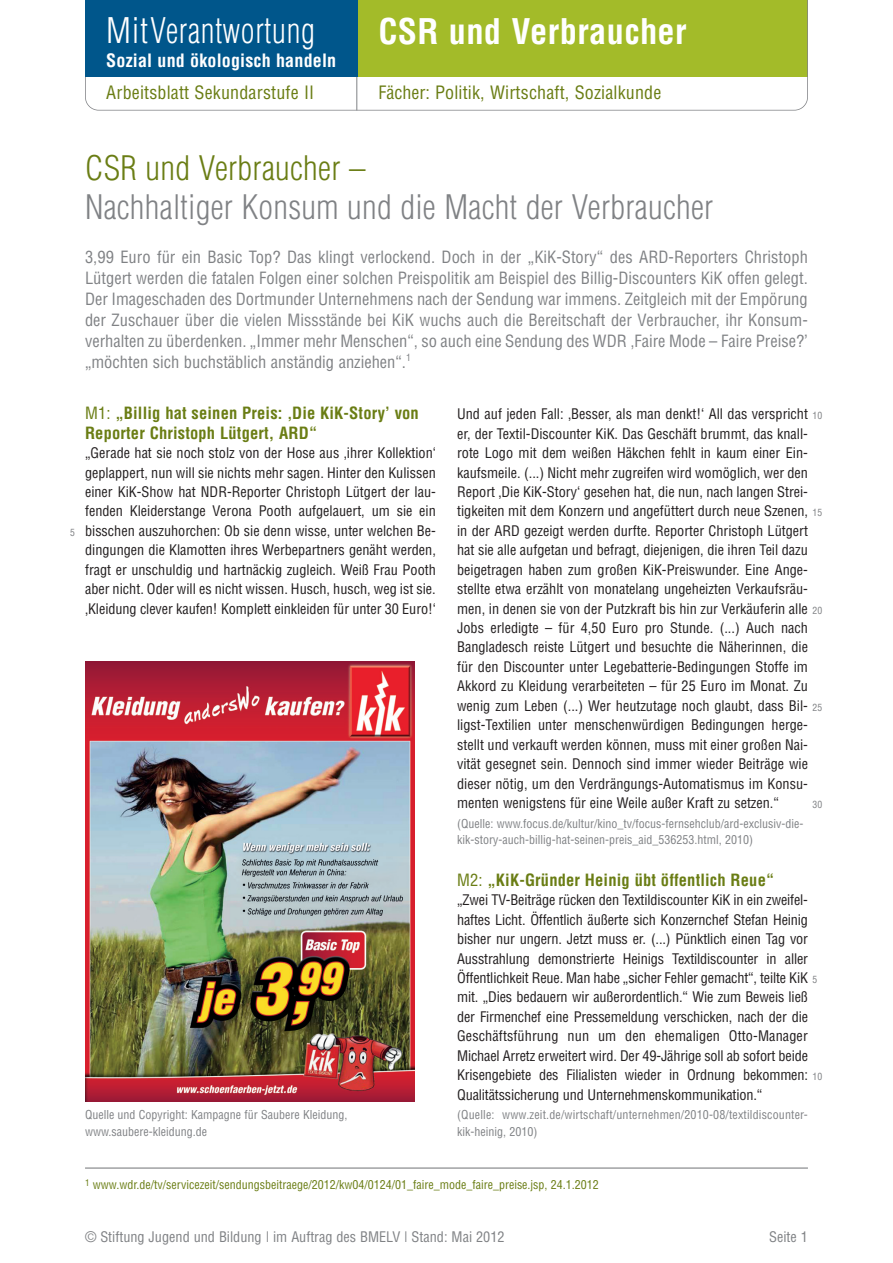
<style>
.page{position:relative;width:893px;height:1263px;background:#fff}
.page>*{position:absolute;margin:0;border:0;box-sizing:border-box;transform-origin:0 0}
.t1{font:700 condensed 34.5px "Helvetica LT";letter-spacing:.01em;color:#fff}
.t2{font:300 condensed 34.5px "Helvetica LT";letter-spacing:.02em;color:#fff}
.t3{font:300 condensed 33px "Helvetica LT";letter-spacing:.01em;color:#808285}
.t4{font:300 condensed 33px "Helvetica LT";letter-spacing:.01em;color:#6a7d14}
.t5{font:condensed 18px "Helvetica LT";letter-spacing:.01em;color:#6a7d14}
.t6{font:700 condensed 18px "Helvetica LT";letter-spacing:.01em;color:#fff}
.t7{font:condensed 16.5px/21px "Helvetica LT";color:#808285;text-align:justify}
.t8{font:700 condensed 16.5px/19.5px "Helvetica LT";letter-spacing:.01em;color:#6a7d14}
.t9{font:condensed 14.25px/19.5px "Helvetica";letter-spacing:-.005em;color:#231f20;text-align:justify}
.t10{font:condensed 14.25px "Helvetica";color:#808285}
.t11{font:condensed 12px/16.5px "Helvetica";color:#808285}
.t12{font:condensed 12px "Helvetica";color:#6a7d14}
.t13{font:condensed 9.75px "Helvetica LT";letter-spacing:.01em;color:#808285}
.s1{font-weight:400}
</style>
<div class="page">
<svg style="left:85px;top:0;width:723px;height:111px"></svg>
<div style="left:85px;top:0;width:272px;height:77px;background:#00568b"></div>
<hr style="left:85px;top:1167px;width:723px;height:1px;background:#808285">
<img style="left:85px;top:662px;width:330px;height:439px">
<h1 class="t2" style="left:106px;top:17px;width:210px">MitVerantwortung</h1>
<p class="t6" style="left:106px;top:50px;width:231px">Sozial und ökologisch handeln</p>
<p class="t5" style="left:106px;top:82px;width:209px">Arbeitsblatt Sekundarstufe II</p>
<h1 class="t1" style="left:378px;top:12px;width:310px">CSR und Verbraucher</h1>
<p class="t5" style="left:378px;top:82px;width:285px">Fächer: Politik, Wirtschaft, Sozialkunde</p>
<h2 class="t4" style="left:85px;top:155px;width:282px">CSR und Verbraucher –</h2>
<h2 class="t3" style="left:85px;top:194px;width:630px">Nachhaltiger Konsum und die Macht der Verbraucher</h2>
<p class="t7" style="left:85px;top:247px;width:724px">3,99 Euro für ein Basic Top? Das klingt verlockend. Doch in der „KiK-Story“ des ARD-Reporters Christoph Lütgert werden die fatalen Folgen einer solchen Preispolitik am Beispiel des Billig-Discounters KiK offen gelegt.<br>Der Imageschaden des Dortmunder Unternehmens nach der Sendung war immens. Zeitgleich mit der Empörung der Zuschauer über die vielen Missstände bei KiK wuchs auch die Bereitschaft der Verbraucher, ihr Kon sum - verhalten zu überdenken. „Immer mehr Menschen“, so auch eine Sendung des WDR ,Faire Mode – Faire Preise?’ „möchten sich buchstäblich anständig anziehen“.</p>
<p class="t13" style="left:406px;top:351px;width:6px">1</p>
<p class="t13" style="left:70px;top:527px;width:6px">5</p>
<p class="t8" style="left:85px;top:404px;width:335px"><span class="s1">M1:</span> „Billig hat seinen Preis: ‚Die KiK-Story’ von<br>Reporter Christoph Lütgert, ARD“</p>
<p class="t9" style="left:85px;top:443px;width:352px">„Gerade hat sie noch stolz von der Hose aus ‚ihrer Kollektion‘ geplappert, nun will sie nichts mehr sagen. Hinter den Kulissen einer KiK-Show hat NDR-Reporter Christoph Lütgert der lau - fen den Kleiderstange Verona Pooth aufgelauert, um sie ein bisschen auszuhorchen: Ob sie denn wisse, unter welchen Be - dingungen die Klamotten ihres Werbepartners genäht werden, fragt er unschuldig und hartnäckig zugleich. Weiß Frau Pooth aber nicht. Oder will es nicht wissen. Husch, husch, weg ist sie. ‚Kleidung clever kaufen! Komplett einkleiden für unter 30 Euro!‘</p>
<p class="t11" style="left:85px;top:1107px;width:264px">Quelle und Copyright: Kampagne für Saubere Kleidung, www.saubere-kleidung.de</p>
<p class="t9" style="left:457px;top:404px;width:352px">Und auf jeden Fall: ‚Besser, als man denkt!‘ All das verspricht er, der Textil-Discounter KiK. Das Geschäft brummt, das knall&shy;rote Logo mit dem weißen Häkchen fehlt in kaum einer Ein - kaufsmeile. (...) Nicht mehr zugreifen wird womöglich, wer den Report ‚Die KiK-Story‘ gesehen hat, die nun, nach langen Strei - tigkeiten mit dem Konzern und angefüttert durch neue Szenen, in der ARD gezeigt werden durfte. Reporter Christoph Lütgert hat sie alle aufgetan und befragt, diejenigen, die ihren Teil dazu beigetragen haben zum großen KiK-Preiswunder. Eine Ange - stellte etwa erzählt von monatelang ungeheizten Verkaufs räu - men, in denen sie von der Putzkraft bis hin zur Verkäuferin alle Jobs erledigte – für 4,50 Euro pro Stunde. (...) Auch nach Bangladesch reiste Lütgert und besuchte die Näherinnen, die für den Discounter unter Legebatterie-Bedingungen Stoffe im Akkord zu Kleidung verarbeiteten – für 25 Euro im Monat. Zu wenig zum Leben (...) Wer heutzutage noch glaubt, dass Bil - ligst-Textilien unter menschenwürdigen Bedingungen herge&shy;stellt und verkauft werden können, muss mit einer großen Nai - vität gesegnet sein. Dennoch sind immer wieder Beiträge wie dieser nötig, um den Verdrängungs-Automatismus im Kon su - menten wenigstens für eine Weile außer Kraft zu setzen.“</p>
<p class="t11" style="left:457px;top:815px;width:348px">(Quelle: www.focus.de/kultur/kino_tv/focus-fernsehclub/ard-exclusiv-die&shy;kik-story-auch-billig-hat-seinen-preis_aid_536253.html, 2010)</p>
<p class="t8" style="left:457px;top:870px;width:319px"><span class="s1">M2:</span> „KiK-Gründer Heinig übt öffentlich Reue“</p>
<p class="t9" style="left:457px;top:890px;width:352px">„Zwei TV-Beiträge rücken den Textildiscounter KiK in ein zweifel&shy;haftes Licht. Öffentlich äußerte sich Konzernchef Stefan Heinig bisher nur ungern. Jetzt muss er. (...) Pünktlich einen Tag vor Aus strahlung demonstrierte Heinigs Textildiscounter in aller Öffent lichkeit Reue. Man habe „sicher Fehler gemacht“, teilte KiK mit. „Dies bedauern wir außerordentlich.“ Wie zum Beweis ließ der Firmenchef eine Pressemeldung verschicken, nach der die Geschäftsführung nun um den ehemaligen Otto-Manager Michael Arretz erweitert wird. Der 49-Jährige soll ab sofort beide Krisengebiete des Filialisten wieder in Ordnung bekommen:<br>Qualitätssicherung und Unternehmenskommunikation.“</p>
<p class="t11" style="left:457px;top:1107px;width:352px">(Quelle: www.zeit.de/wirtschaft/unternehmen/2010-08/textildiscounter&shy;kik-heinig, 2010)</p>
<p class="t13" style="left:812px;top:410px;width:11px">10</p>
<p class="t13" style="left:812px;top:507px;width:11px">15</p>
<p class="t13" style="left:812px;top:604px;width:11px">20</p>
<p class="t13" style="left:812px;top:702px;width:11px">25</p>
<p class="t13" style="left:812px;top:799px;width:11px">30</p>
<p class="t13" style="left:812px;top:974px;width:6px">5</p>
<p class="t13" style="left:812px;top:1071px;width:11px">10</p>
<p class="t12" style="left:85px;top:1178px;width:515px"><sup>1</sup> www.wdr.de/tv/servicezeit/sendungsbeitraege/2012/kw04/0124/01_faire_mode_faire_preise.jsp, 24.1.2012</p>
<p class="t10" style="left:85px;top:1228px;width:421px">© Stiftung Jugend und Bildung | im Auftrag des BMELV | Stand: Mai 2012</p>
<p class="t10" style="left:769px;top:1228px;width:40px">Seite 1</p>
</div>
